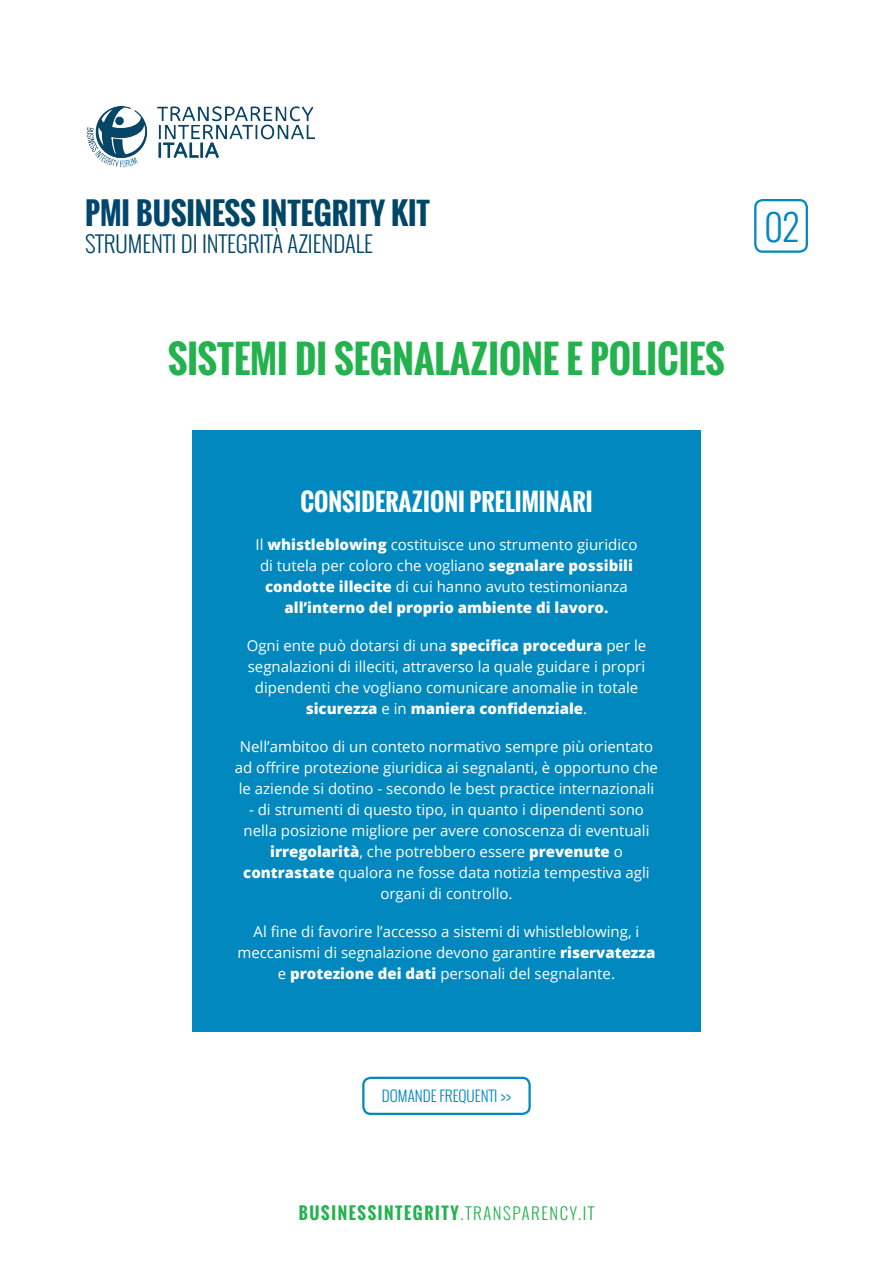
<style>
.page{position:relative;width:893px;height:1263px;background:#fff}
.page>*{position:absolute;margin:0;border:0;box-sizing:border-box;transform-origin:0 0}
.t1{font:700 37.5px "Oswald";color:#23b24d}
.t2{font:300 36px "Oswald";color:#0088bf}
.t3{font:700 30px "Oswald";color:#004666}
.t4{font:700 24px "Oswald";color:#fff}
.t5{font:300 22.5px "Oswald";color:#004666}
.t6{font:700 16.5px "Oswald";letter-spacing:.1em;color:#23b24d}
.t7{font:15px/21px "Open Sans";color:#fff;text-align:center}
.t8{font:300 15px "Oswald";color:#0088bf}
.s1{color:#00466f}
.s2{font-weight:800}
.s3{font-weight:300}
</style>
<div class="page">
<img style="left:86px;top:106px;width:228px;height:62px">
<div style="left:192px;top:431px;width:509px;height:601px;background:#0088bf"></div>
<div style="left:754px;top:199px;width:54px;height:54px;border:2px solid #0088bf;border-radius:7px"></div>
<div style="left:362px;top:1077px;width:169px;height:38px;border:2px solid #0088bf;border-radius:7px"></div>
<h3 class="t3" style="left:85px;top:190px;width:346px"><span class="s1">PMI BU</span>SINESS INTEGRITY KIT</h3>
<h3 class="t5" style="left:85px;top:227px;width:289px">STRUMENTI DI INTEGRITÀ AZIENDA<span class="s1">LE</span></h3>
<h1 class="t1" style="left:168px;top:331px;width:18px">SISTEMI</h1>
<h1 class="t1" style="left:295px;top:331px;width:60px">DI SEGN</h1>
<h1 class="t1" style="left:414px;top:331px;width:281px">ALAZIONE E POLICIES</h1>
<h2 class="t2" style="left:764px;top:201px;width:36px">02</h2>
<h3 class="t4" style="left:300px;top:484px;width:226px">CONSIDERAZIONI PRELIMIN</h3>
<h3 class="t4" style="left:559px;top:484px;width:23px">ARI</h3>
<p class="t7" style="left:256px;top:534px;width:383px">Il <span class="s2">whistleblowing</span> costituisce uno strumento giuridico di tutela per coloro che vogliano <span class="s2">segnalare possibili condotte illecite</span> di cui hanno avuto testimonianza <span class="s2">all’interno del proprio ambiente di lavoro.</span></p>
<p class="t7" style="left:247px;top:635px;width:401px">Ogni ente può dotarsi di una <span class="s2">specifica procedura</span> per le segnalazioni di illeciti, attraverso la quale guidare i propri dipendenti che vogliano comunicare anomalie in totale <span class="s2">sicurezza</span> e in <span class="s2">maniera confidenziale</span>.</p>
<p class="t7" style="left:235px;top:736px;width:425px">Nell’ambitoo di un conteto normativo sempre più orientato ad offrire protezione giuridica ai segnalanti, è opportuno che le aziende si dotino - secondo le best practice internazionali</p>
<p class="t7" style="left:243px;top:799px;width:408px">- di strumenti di questo tipo, in quanto i dipendenti sono nella posizione migliore per avere conoscenza di eventuali <span class="s2">irregolarità</span>, che potrebbero essere <span class="s2">prevenute</span> o <span class="s2">contrastate</span> qualora ne fosse data notizia tempestiva agli organi di controllo.</p>
<p class="t7" style="left:237px;top:921px;width:420px">Al fine di favorire l’accesso a sistemi di whistleblowing, i meccanismi di segnalazione devono garantire <span class="s2">riservatezza </span>e <span class="s2">protezione dei dati</span> personali del segnalante.</p>
<p class="t8" style="left:382px;top:1085px;width:131px">DOMANDE FREQUENTI &gt;&gt;</p>
<p class="t6" style="left:299px;top:1200px;width:297px">BUSINESSINTEGRITY<span class="s3">.TRANSPARENCY.IT</span></p>
</div>
